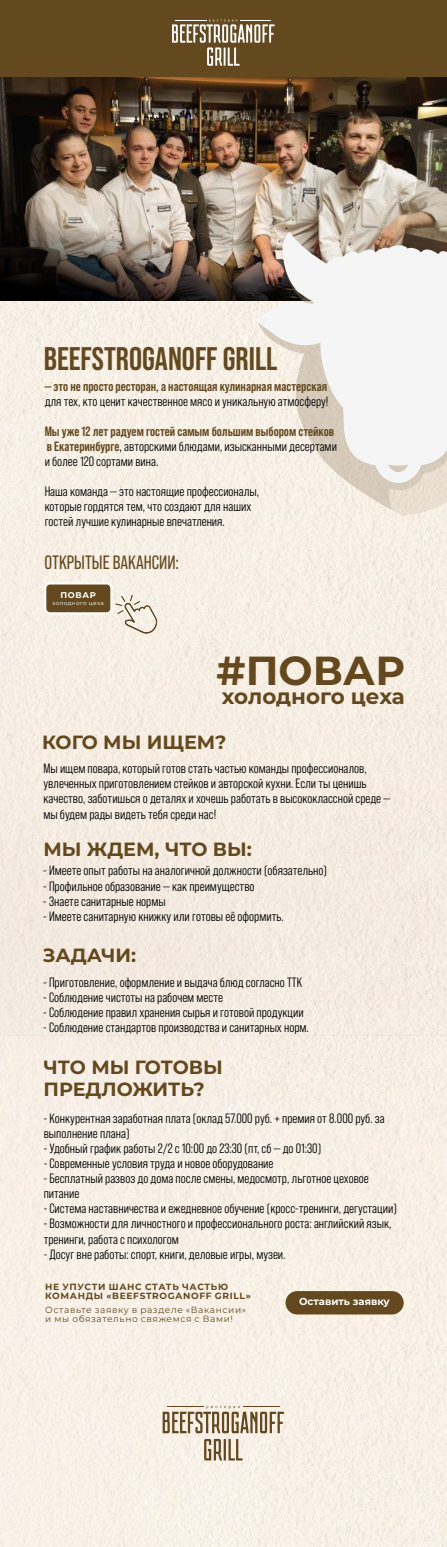
<style>
.page{position:relative;width:447px;height:1547px;background:#fff}
.page>*{position:absolute;margin:0;border:0;box-sizing:border-box;transform-origin:0 0}
.t1{font:700 40.5px "Montserrat";color:#63491d}
.t2{font:700 32.62px "Bebas Neue Pro";color:#63491d}
.t3{font:700 21.38px "Montserrat";letter-spacing:-.01em;color:#63491d}
.t4{font:19.27px "Bebas Neue Pro";color:#63491d}
.t5{font:700 19.12px/21.5px "Montserrat";color:#63491d}
.t6{font:13.5px/15.1px "Bebas Neue Pro Middle";color:#000}
.t7{font:700 13.5px "Bebas Neue Pro";color:#63491d}
.t8{font:700 10.12px "Montserrat";color:#fff}
.t9{font:9px/9.4px "Montserrat";letter-spacing:.07em;color:#63491d}
.t10{font:700 9px/9.4px "Montserrat";letter-spacing:.075em;color:#63491d}
.t11{font:700 8.32px "Montserrat";letter-spacing:.075em;color:#fff}
.t12{font:5.7px "Montserrat";letter-spacing:.07em;color:#fff}
.s1{font-family:"Bebas Neue Pro";font-weight:700;color:#63491d}
.s2{font-family:"Bebas Neue Pro"}
</style>
<div class="page">
<div style="left:0;top:301px;width:446px;height:1245px;background:#f7efe4"></div>
<img style="left:0;top:77px;width:446px;height:123px">
<div style="left:0;top:0;width:446px;height:77px;background:#63491d"></div>
<svg style="left:0;top:200px;width:258px;height:101px;background:#6d6359"></svg>
<img style="left:258px;top:112px;width:188px;height:398px">
<svg style="left:256px;top:232px;width:190px;height:255px;fill:#f5f5f5"></svg>
<svg style="left:172px;top:19px;width:102px;height:47px"></svg>
<svg style="left:204px;top:1438px;width:38px;height:22px"></svg>
<svg style="left:162px;top:1405px;width:122px;height:27px;background:#bfb19a"></svg>
<div style="left:44px;top:582px;width:68px;height:32px;background:#63491d;border:2px solid #fff;border-radius:5px"></div>
<div style="left:285px;top:1290px;width:118px;height:24px;background:#63491d;border-radius:12px"></div>
<svg style="left:114px;top:594px;width:44px;height:40px;background:#e4dbce"></svg>
<h2 class="t2" style="left:44px;top:347px;width:235px">BEEFSTROGANOFF GRILL</h2>
<p class="t7" style="left:45px;top:381px;width:284px">— это не просто ресторан, а настоящая кулинарная мастерская</p>
<p class="t6" style="left:45px;top:395px;width:285px">для тех, кто ценит качественное мясо и уникальную атмосферу!</p>
<p class="t7" style="left:45px;top:426px;width:291px">Мы уже 12 лет радуем гостей самым большим выбором стейков</p>
<p class="t6" style="left:45px;top:440px;width:293px"><span class="s1">в Екатеринбурге</span><span class="s2">,</span> авторскими блюдами, изысканными десертами и более 120 сортами вина.</p>
<p class="t6" style="left:45px;top:486px;width:216px">Наша команда — это настоящие профессионалы, которые гордятся тем, что создают для наших гостей лучшие кулинарные впечатления.</p>
<h3 class="t4" style="left:44px;top:555px;width:136px">ОТКРЫТЫЕ ВАКАНСИИ:</h3>
<p class="t11" style="left:60px;top:590px;width:37px">ПОВАР</p>
<p class="t12" style="left:52px;top:599px;width:53px">холодного цеха</p>
<h1 class="t1" style="left:216px;top:645px;width:189px">#ПОВАР</h1>
<h3 class="t3" style="left:222px;top:683px;width:184px">холодного цеха</h3>
<h3 class="t5" style="left:42px;top:731px;width:186px">КОГО МЫ ИЩЕМ?</h3>
<p class="t6" style="left:43px;top:763px;width:348px">Мы ищем повара, который готов стать частью команды профессионалов, увлеченных приготовлением стейков и авторской кухни. Если ты ценишь качество, заботишься о деталях и хочешь работать в высококлассной среде — мы будем рады видеть тебя среди нас!</p>
<h3 class="t5" style="left:43px;top:837px;width:210px">МЫ ЖДЕМ, ЧТО ВЫ:</h3>
<p class="t6" style="left:43px;top:865px;width:285px">- Имеете опыт работы на аналогичной должности (обязательно)</p>
<p class="t6" style="left:43px;top:880px;width:213px">- Профильное образование — как преимущество</p>
<p class="t6" style="left:43px;top:895px;width:124px">- Знаете санитарные нормы</p>
<p class="t6" style="left:43px;top:910px;width:242px">- Имеете санитарную книжку или готовы её оформить.</p>
<h3 class="t5" style="left:43px;top:944px;width:95px">ЗАДАЧИ:</h3>
<p class="t6" style="left:43px;top:976px;width:260px">- Приготовление, оформление и выдача блюд согласно ТТК</p>
<p class="t6" style="left:43px;top:991px;width:181px">- Соблюдение чистоты на рабочем месте</p>
<p class="t6" style="left:43px;top:1006px;width:262px">- Соблюдение правил хранения сырья и готовой продукции</p>
<p class="t6" style="left:43px;top:1021px;width:267px">- Соблюдение стандартов производства и санитарных норм.</p>
<h3 class="t5" style="left:43px;top:1056px;width:180px">ЧТО МЫ ГОТОВЫ<br>ПРЕДЛОЖИТЬ?</h3>
<p class="t6" style="left:44px;top:1112px;width:342px">- Конкурентная заработная плата (оклад 57.000 руб. + премия от 8.000 руб. за выполнение плана)</p>
<p class="t6" style="left:44px;top:1142px;width:279px">- Удобный график работы 2/2 с 10:00 до 23:30 (пт, сб — до 01:30)</p>
<p class="t6" style="left:44px;top:1157px;width:231px">- Современные условия труда и новое оборудование</p>
<p class="t6" style="left:44px;top:1172px;width:326px">- Бесплатный развоз до дома после смены, медосмотр, льготное цеховое питание</p>
<p class="t6" style="left:44px;top:1202px;width:354px">- Система наставничества и ежедневное обучение (кросс-тренинги, дегустации)</p>
<p class="t6" style="left:44px;top:1218px;width:349px">- Возможности для личностного и профессионального роста: английский язык, тренинги, работа с психологом</p>
<p class="t6" style="left:44px;top:1248px;width:243px">- Досуг вне работы: спорт, книги, деловые игры, музеи.</p>
<p class="t10" style="left:45px;top:1281px;width:207px">НЕ УПУСТИ ШАНС СТАТЬ ЧАСТЬЮ<br>КОМАНДЫ «BEEFSTROGANOFF GRILL»</p>
<p class="t9" style="left:45px;top:1304px;width:202px">Оставьте заявку в разделе «Вакансии» и мы обязательно свяжемся с Вами!</p>
<p class="t8" style="left:299px;top:1295px;width:92px">Оставить заявку</p>
</div>
